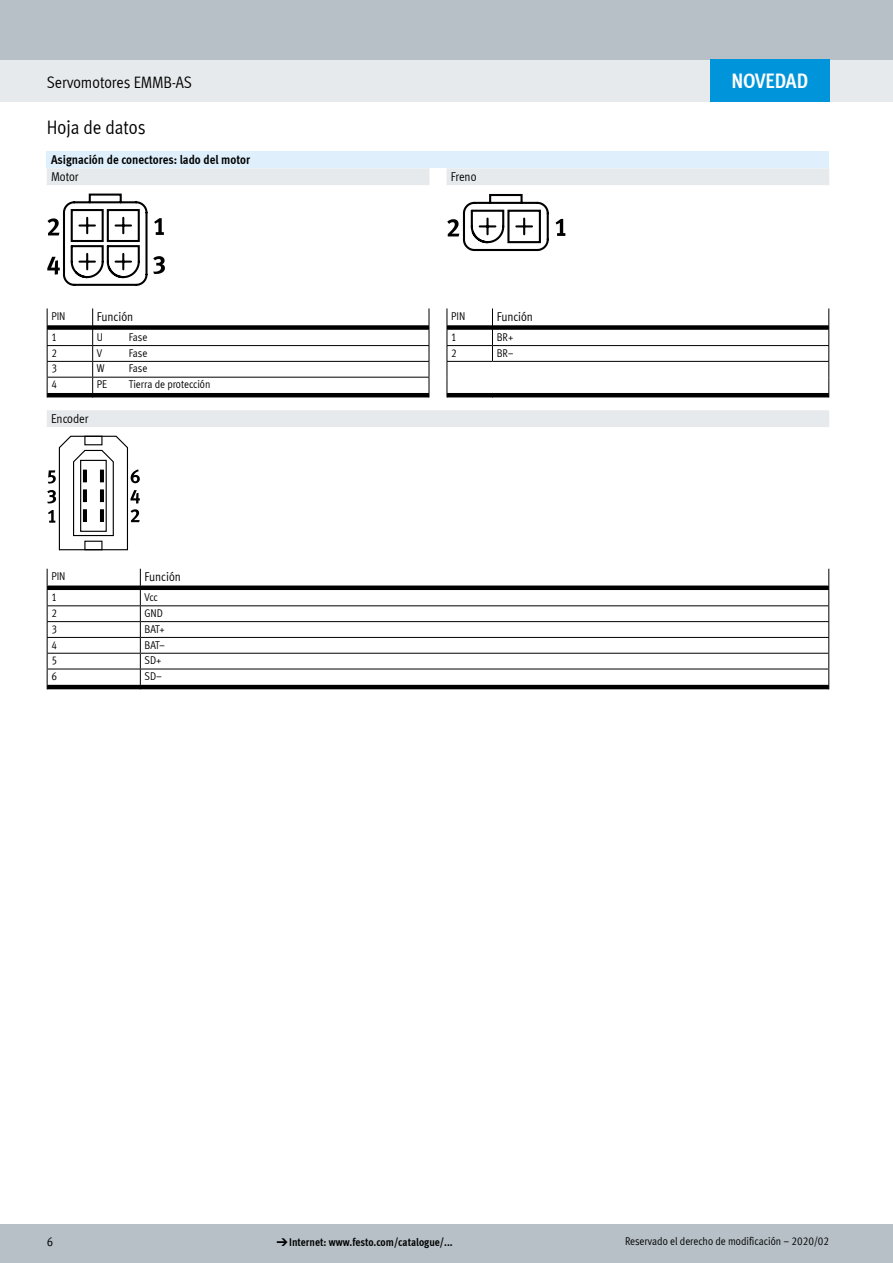
<style>
.page{position:relative;width:893px;height:1263px;background:#fff}
.page>*{position:absolute;margin:0;border:0;box-sizing:border-box;transform-origin:0 0}
.FES_box_title{font:700 21px "Meta Cond LF";color:#fff}
.FES_title_section{font:19.5px "Meta Cond LF";color:#000}
.FES_title_family{font:16.5px "Meta Cond LF";letter-spacing:-.005em;color:#000}
.FES_head_1_text{font:700 12.75px "Meta Cond LF";color:#000}
.FES_head_2_text{font:12.75px "Meta Cond LF";color:#000}
.FES_in_07-5{font:12.75px "Meta Cond LF";letter-spacing:-.005em;color:#000}
.FES_in_10{font:12.75px "Meta Cond LF";letter-spacing:-.005em;color:#000}
.FES_tab_in_07-5{font:11.25px "Meta Cond LF";color:#000}
.t1{font:700 11.25px "Meta Cond LF";color:#000}
.FES_tab_regular{font:11.25px "Meta Cond LF";color:#000}
.FES_tab_head_2{font:11.25px "Meta Cond LF";color:#000}
.s1{font-family:"Meto Pict 182";font-weight:400}
</style>
<div class="page">
<div style="left:0;top:1225px;width:893px;height:38px;background:#b6c0c6"></div>
<div style="left:0;top:60px;width:893px;height:42px;background:#e7eaec"></div>
<div style="left:0;top:0;width:893px;height:60px;background:#b6c0c6"></div>
<div style="left:47px;top:151px;width:782px;height:17px;background:#dff0fc"></div>
<div style="left:47px;top:168px;width:782px;height:17px;background:#e7eaec"></div>
<svg style="left:47px;top:193px;width:118px;height:93px"></svg>
<svg style="left:556px;top:219px;width:9px;height:17px"></svg>
<svg style="left:447px;top:194px;width:102px;height:58px"></svg>
<svg style="left:48px;top:325px;width:780px;height:72px"></svg>
<hr style="left:47px;top:345px;width:46px;height:1px;background:#000">
<hr style="left:93px;top:345px;width:336px;height:1px;background:#000">
<hr style="left:447px;top:345px;width:45px;height:1px;background:#000">
<hr style="left:492px;top:345px;width:337px;height:1px;background:#000">
<hr style="left:47px;top:361px;width:46px;height:1px;background:#000">
<hr style="left:93px;top:361px;width:336px;height:1px;background:#000">
<hr style="left:447px;top:361px;width:45px;height:1px;background:#000">
<hr style="left:492px;top:361px;width:337px;height:1px;background:#000">
<hr style="left:47px;top:377px;width:46px;height:1px;background:#000">
<hr style="left:93px;top:377px;width:336px;height:1px;background:#000">
<svg style="left:492px;top:308px;width:1px;height:53px"></svg>
<svg style="left:47px;top:308px;width:1px;height:89px"></svg>
<svg style="left:92px;top:308px;width:1px;height:89px"></svg>
<svg style="left:429px;top:308px;width:1px;height:89px"></svg>
<svg style="left:447px;top:308px;width:1px;height:89px"></svg>
<svg style="left:828px;top:308px;width:1px;height:89px"></svg>
<div style="left:47px;top:410px;width:782px;height:17px;background:#e7eaec"></div>
<svg style="left:47px;top:435px;width:93px;height:116px"></svg>
<svg style="left:48px;top:585px;width:780px;height:104px"></svg>
<hr style="left:47px;top:605px;width:93px;height:1px;background:#000">
<hr style="left:140px;top:605px;width:689px;height:1px;background:#000">
<hr style="left:47px;top:621px;width:93px;height:1px;background:#000">
<hr style="left:140px;top:621px;width:689px;height:1px;background:#000">
<hr style="left:47px;top:637px;width:93px;height:1px;background:#000">
<hr style="left:140px;top:637px;width:689px;height:1px;background:#000">
<hr style="left:47px;top:653px;width:93px;height:1px;background:#000">
<hr style="left:140px;top:653px;width:689px;height:1px;background:#000">
<hr style="left:47px;top:669px;width:93px;height:1px;background:#000">
<hr style="left:140px;top:669px;width:689px;height:1px;background:#000">
<svg style="left:47px;top:569px;width:1px;height:120px"></svg>
<svg style="left:140px;top:569px;width:1px;height:120px"></svg>
<svg style="left:828px;top:569px;width:1px;height:120px"></svg>
<div style="left:710px;top:60px;width:119px;height:42px;background:#0095db"></div>
<p class="FES_title_family" style="left:47px;top:72px;width:147px">Servomotores EMMB-AS</p>
<p class="FES_title_section" style="left:47px;top:116px;width:100px">Hoja de datos</p>
<p class="FES_head_1_text" style="left:51px;top:151px;width:201px">Asignación de conectores: lado del motor</p>
<p class="FES_head_2_text" style="left:51px;top:169px;width:29px">Motor</p>
<p class="FES_head_2_text" style="left:451px;top:169px;width:27px">Freno</p>
<p class="FES_tab_head_2" style="left:51px;top:309px;width:16px">PIN</p>
<p class="FES_in_07-5" style="left:97px;top:308px;width:38px">Función</p>
<p class="FES_tab_head_2" style="left:451px;top:309px;width:16px">PIN</p>
<p class="FES_in_10" style="left:497px;top:308px;width:38px">Función</p>
<p class="FES_tab_regular" style="left:51px;top:330px;width:7px">1</p>
<p class="FES_tab_in_07-5" style="left:97px;top:330px;width:8px">U</p>
<p class="FES_tab_in_07-5" style="left:129px;top:330px;width:20px">Fase</p>
<p class="FES_tab_regular" style="left:451px;top:330px;width:7px">1</p>
<p class="FES_tab_in_07-5" style="left:497px;top:330px;width:18px">BR+</p>
<p class="FES_tab_regular" style="left:51px;top:346px;width:7px">2</p>
<p class="FES_tab_in_07-5" style="left:97px;top:346px;width:7px">V</p>
<p class="FES_tab_in_07-5" style="left:129px;top:346px;width:20px">Fase</p>
<p class="FES_tab_regular" style="left:451px;top:346px;width:7px">2</p>
<p class="FES_tab_in_07-5" style="left:497px;top:346px;width:18px">BR–</p>
<p class="FES_tab_regular" style="left:51px;top:362px;width:7px">3</p>
<p class="FES_tab_in_07-5" style="left:97px;top:362px;width:9px">W</p>
<p class="FES_tab_in_07-5" style="left:129px;top:362px;width:20px">Fase</p>
<p class="FES_tab_regular" style="left:51px;top:377px;width:7px">4</p>
<p class="FES_tab_in_07-5" style="left:97px;top:377px;width:12px">PE</p>
<p class="FES_tab_in_07-5" style="left:129px;top:377px;width:83px">Tierra de protección</p>
<p class="FES_head_2_text" style="left:51px;top:410px;width:39px">Encoder</p>
<p class="FES_tab_head_2" style="left:51px;top:569px;width:16px">PIN</p>
<p class="FES_in_07-5" style="left:145px;top:568px;width:38px">Función</p>
<p class="FES_tab_regular" style="left:51px;top:590px;width:7px">1</p>
<p class="FES_tab_in_07-5" style="left:145px;top:590px;width:15px">Vcc</p>
<p class="FES_tab_regular" style="left:51px;top:606px;width:7px">2</p>
<p class="FES_tab_in_07-5" style="left:145px;top:606px;width:20px">GND</p>
<p class="FES_tab_regular" style="left:51px;top:622px;width:7px">3</p>
<p class="FES_tab_in_07-5" style="left:145px;top:622px;width:22px">BAT+</p>
<p class="FES_tab_regular" style="left:51px;top:638px;width:7px">4</p>
<p class="FES_tab_in_07-5" style="left:145px;top:638px;width:22px">BAT–</p>
<p class="FES_tab_regular" style="left:51px;top:653px;width:7px">5</p>
<p class="FES_tab_in_07-5" style="left:145px;top:653px;width:18px">SD+</p>
<p class="FES_tab_regular" style="left:51px;top:669px;width:7px">6</p>
<p class="FES_tab_in_07-5" style="left:145px;top:669px;width:19px">SD–</p>
<p class="FES_box_title" style="left:731px;top:67px;width:78px">NOVEDAD</p>
<p class="FES_in_07-5" style="left:47px;top:1234px;width:8px">6</p>
<p class="t1" style="left:276px;top:1235px;width:178px"><span class="s1">d</span>Internet: www.festo.com/catalogue/...</p>
<p class="FES_tab_in_07-5" style="left:625px;top:1234px;width:206px">Reservado el derecho de modificación – 2020/02</p>
</div>
